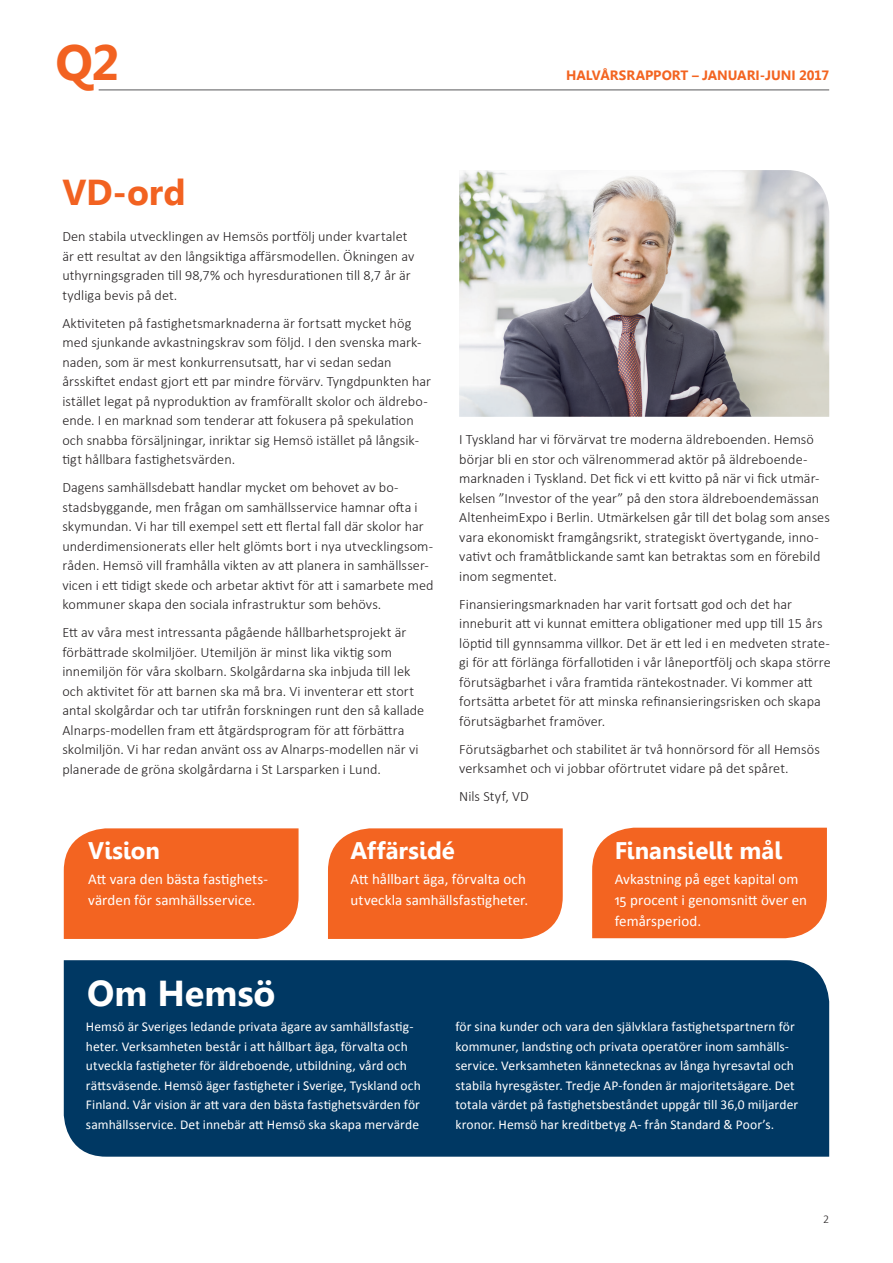
<style>
.page{position:relative;width:893px;height:1263px;background:#fff}
.page>*{position:absolute;margin:0;border:0;box-sizing:border-box;transform-origin:0 0}
.t1{font:700 49.5px "Leelawadee";color:#f26221}
.t2{font:700 36px "Leelawadee";color:#fff}
.t3{font:700 36px "Leelawadee";color:#f26221}
.t4{font:700 24px "Leelawadee";color:#fff}
.t5{font:15px/21px "Calibri";letter-spacing:.005em;color:#fff}
.t6{font:300 14.25px/19.5px "Calibri";letter-spacing:.005em;color:#231f20}
.t7{font:13.5px/19.5px "Calibri";letter-spacing:.005em;color:#fff}
.t8{font:700 13.5px "Leelawadee";letter-spacing:-.005em;color:#f36421}
.t9{font:300 12px "Calibri";color:#231f20}
</style>
<div class="page">
<hr style="left:99px;top:90px;width:730px;height:1px;background:#57585a">
<div style="left:64px;top:960px;width:765px;height:197px;background:#003863"></div>
<div style="left:64px;top:828px;width:235px;height:111px;background:#f36421"></div>
<div style="left:328px;top:828px;width:235px;height:111px;background:#f36421"></div>
<div style="left:592px;top:828px;width:235px;height:110px;background:#f36421"></div>
<img style="left:459px;top:170px;width:370px;height:247px">
<h1 class="t1" style="left:55px;top:34px;width:66px">Q2</h1>
<p class="t8" style="left:566px;top:68px;width:265px">HALVÅRSRAPPORT – JANUARI-JUNI 2017</p>
<h2 class="t3" style="left:62px;top:171px;width:125px">VD-ord</h2>
<p class="t6" style="left:62px;top:226px;width:353px">Den stabila utvecklingen av Hemsös portfölj under kvartalet är ett resultat av den långsiktiga affärsmodellen. Ökningen av uthyrningsgraden till 98,7% och hyresdurationen till 8,7 år är tydliga bevis på det.</p>
<p class="t6" style="left:62px;top:312px;width:370px">Aktiviteten på fastighetsmarknaderna är fortsatt mycket hög med sjunkande avkastningskrav som följd. I den svenska mark&shy;naden, som är mest konkurrensutsatt, har vi sedan sedan årsskiftet endast gjort ett par mindre förvärv. Tyngdpunkten har istället legat på nyproduktion av framförallt skolor och äldrebo&shy;ende. I en marknad som tenderar att fokusera på spekulation och snabba försäljningar, inriktar sig Hemsö istället på långsik&shy;tigt hållbara fastighetsvärden.</p>
<p class="t6" style="left:62px;top:477px;width:373px">Dagens samhällsdebatt handlar mycket om behovet av bo&shy;stadsbyggande, men frågan om samhällsservice hamnar ofta i skymundan. Vi har till exempel sett ett flertal fall där skolor har underdimensionerats eller helt glömts bort i nya utvecklingsom&shy;råden. Hemsö vill framhålla vikten av att planera in samhällsser&shy;vicen i ett tidigt skede och arbetar aktivt för att i samarbete med kommuner skapa den sociala infrastruktur som behövs.</p>
<p class="t6" style="left:62px;top:622px;width:363px">Ett av våra mest intressanta pågående hållbarhetsprojekt är förbättrade skolmiljöer. Utemiljön är minst lika viktig som innemiljön för våra skolbarn. Skolgårdarna ska inbjuda till lek och aktivitet för att barnen ska må bra. Vi inventerar ett stort antal skolgårdar och tar utifrån forskningen runt den så kallade Alnarps-modellen fram ett åtgärdsprogram för att förbättra skolmiljön. Vi har redan använt oss av Alnarps-modellen när vi planerade de gröna skolgårdarna i St Larsparken i Lund.</p>
<p class="t6" style="left:459px;top:429px;width:372px">I Tyskland har vi förvärvat tre moderna äldreboenden. Hemsö börjar bli en stor och välrenommerad aktör på äldreboende&shy;marknaden i Tyskland. Det fick vi ett kvitto på när vi fick utmär&shy;kelsen ”Investor of the year” på den stora äldreboendemässan AltenheimExpo i Berlin. Utmärkelsen går till det bolag som anses vara ekonomiskt framgångsrikt, strategiskt övertygande, inno&shy;vativt och framåtblickande samt kan betraktas som en förebild inom segmentet.</p>
<p class="t6" style="left:459px;top:594px;width:373px">Finansieringsmarknaden har varit fortsatt god och det har inneburit att vi kunnat emittera obligationer med upp till 15 års löptid till gynnsamma villkor. Det är ett led i en medveten strate&shy;gi för att förlänga förfallotiden i vår låneportfölj och skapa större förutsägbarhet i våra framtida räntekostnader. Vi kommer att fortsätta arbetet för att minska refinansieringsrisken och skapa förutsägbarhet framöver.</p>
<p class="t6" style="left:459px;top:739px;width:362px">Förutsägbarhet och stabilitet är två honnörsord för all Hemsös verksamhet och vi jobbar oförtrutet vidare på det spåret.</p>
<p class="t6" style="left:459px;top:786px;width:71px">Nils Styf, VD</p>
<h3 class="t4" style="left:88px;top:837px;width:73px">Vision</h3>
<p class="t5" style="left:88px;top:869px;width:180px">Att vara den bästa fastighets&shy;värden för samhällsservice.</p>
<h3 class="t4" style="left:351px;top:837px;width:106px">Affärsidé</h3>
<p class="t5" style="left:351px;top:869px;width:179px">Att hållbart äga, förvalta och utveckla samhällsfastigheter.</p>
<h3 class="t4" style="left:615px;top:837px;width:169px">Finansiellt mål</h3>
<p class="t5" style="left:615px;top:869px;width:194px">Avkastning på eget kapital om<br>15 procent i genomsnitt över en femårsperiod.</p>
<h2 class="t2" style="left:87px;top:972px;width:190px">Om Hemsö</h2>
<p class="t7" style="left:86px;top:1017px;width:336px">Hemsö är Sveriges ledande privata ägare av samhällsfastig&shy;heter. Verksamheten består i att hållbart äga, förvalta och utveckla fastigheter för äldreboende, utbildning, vård och rättsväsende. Hemsö äger fastigheter i Sverige, Tyskland och Finland. Vår vision är att vara den bästa fastighetsvärden för samhällsservice. Det innebär att Hemsö ska skapa mervärde</p>
<p class="t7" style="left:455px;top:1017px;width:344px">för sina kunder och vara den självklara fastighetspartnern för kommuner, landsting och privata operatörer inom samhälls&shy;service. Verksamheten kännetecknas av långa hyresavtal och stabila hyresgäster. Tredje AP-fonden är majoritetsägare. Det totala värdet på fastighetsbeståndet uppgår till 36,0 miljarder kronor. Hemsö har kreditbetyg A- från Standard &amp; Poor’s.</p>
<p class="t9" style="left:823px;top:1212px;width:8px">2</p>
</div>
